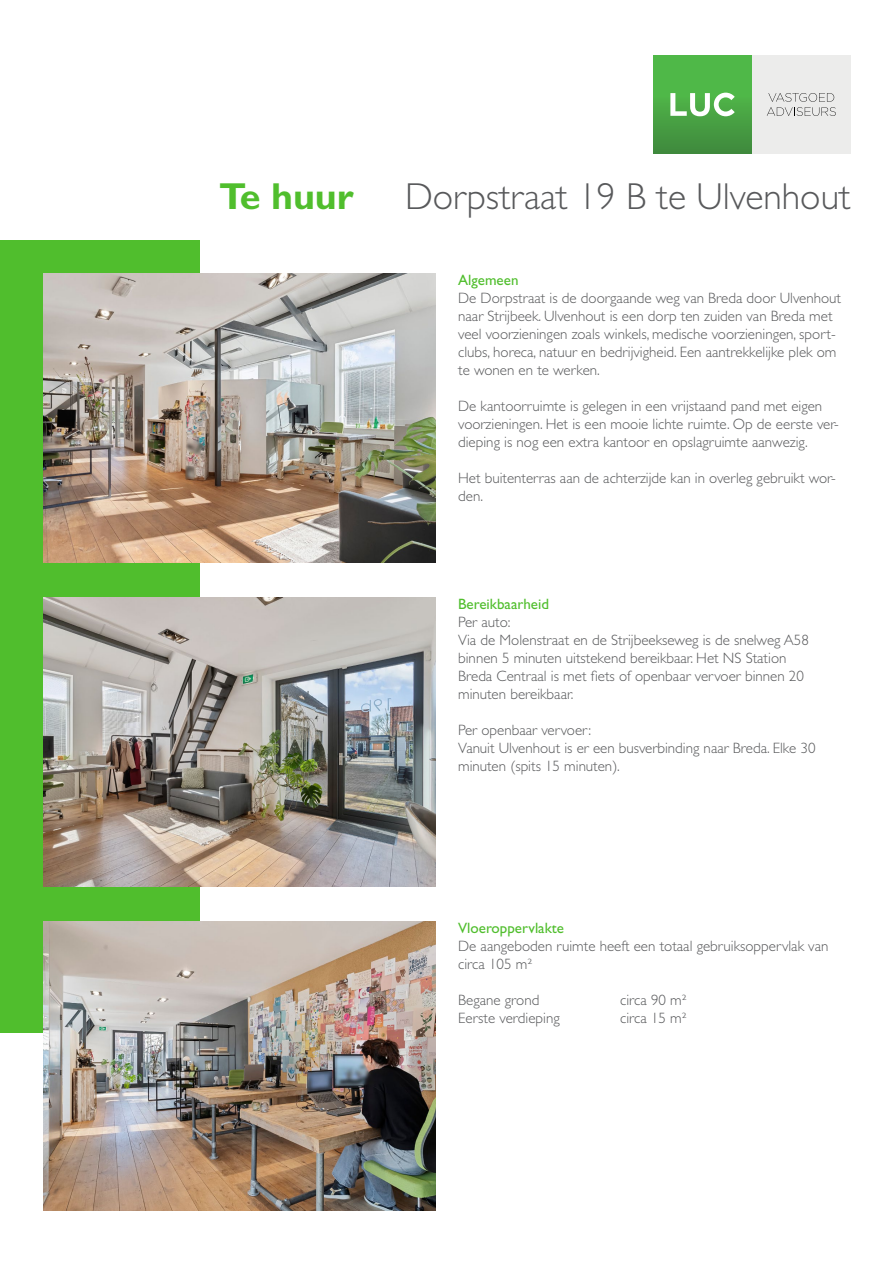
<style>
.page{position:relative;width:893px;height:1263px;background:#fff}
.page>*{position:absolute;margin:0;border:0;box-sizing:border-box;transform-origin:0 0}
.t1{font:300 37.65px "Gill Sans";color:#58595b}
.t2{font:700 37.65px "Gill Sans";color:#50be2d}
.t3{font:300 15px/18px "Gill Sans";color:#58595b}
.t4{font:15px "Gill Sans";color:#50be2d}
</style>
<div class="page">
<div style="left:0;top:241px;width:200px;height:792px;background:#50be2d"></div>
<img style="left:44px;top:274px;width:391px;height:288px">
<img style="left:44px;top:597px;width:391px;height:289px">
<img style="left:44px;top:921px;width:391px;height:289px">
<div style="left:752px;top:55px;width:98px;height:98px;background:#ececeb"></div>
<svg style="left:767px;top:93px;width:69px;height:23px"></svg>
<div style="left:653px;top:55px;width:99px;height:98px;background:linear-gradient(to bottom,#53c44b,#42903f)"></div>
<svg style="left:670px;top:93px;width:65px;height:23px"></svg>
<h1 class="t2" style="left:219px;top:174px;width:136px">Te huur</h1>
<h1 class="t1" style="left:405px;top:175px;width:447px">Dorpstraat 19 B te Ulvenhout</h1>
<p class="t4" style="left:458px;top:271px;width:62px">Algemeen</p>
<p class="t3" style="left:458px;top:289px;width:384px">De Dorpstraat is de doorgaande weg van Breda door Ulvenhout naar Strijbeek. Ulvenhout is een dorp ten zuiden van Breda met veel voorzieningen zoals winkels, medische voorzieningen, sport&shy;clubs, horeca, natuur en bedrijvigheid. Een aantrekkelijke plek om te wonen en te werken.</p>
<p class="t3" style="left:458px;top:397px;width:382px">De kantoorruimte is gelegen in een vrijstaand pand met eigen voorzieningen. Het is een mooie lichte ruimte. Op de eerste ver&shy;dieping is nog een extra kantoor en opslagruimte aanwezig.</p>
<p class="t3" style="left:458px;top:469px;width:379px">Het buitenterras aan de achterzijde kan in overleg gebruikt wor&shy;den.</p>
<p class="t4" style="left:458px;top:595px;width:92px">Bereikbaarheid</p>
<p class="t3" style="left:458px;top:613px;width:352px">Per auto:<br>Via de Molenstraat en de Strijbeekseweg is de snelweg A58 binnen 5 minuten uitstekend bereikbaar. Het NS Station Breda Centraal is met fiets of openbaar vervoer binnen 20 minuten bereikbaar.</p>
<p class="t3" style="left:458px;top:721px;width:359px">Per openbaar vervoer:<br>Vanuit Ulvenhout is er een busverbinding naar Breda. Elke 30 minuten (spits 15 minuten).</p>
<p class="t4" style="left:458px;top:919px;width:107px">Vloeroppervlakte</p>
<p class="t3" style="left:458px;top:937px;width:372px">De aangeboden ruimte heeft een totaal gebruiksoppervlak van circa 105 m²</p>
<p class="t3" style="left:458px;top:991px;width:83px">Begane grond</p>
<p class="t3" style="left:620px;top:991px;width:68px">circa 90 m²</p>
<p class="t3" style="left:458px;top:1009px;width:103px">Eerste verdieping</p>
<p class="t3" style="left:620px;top:1009px;width:68px">circa 15 m²</p>
</div>
